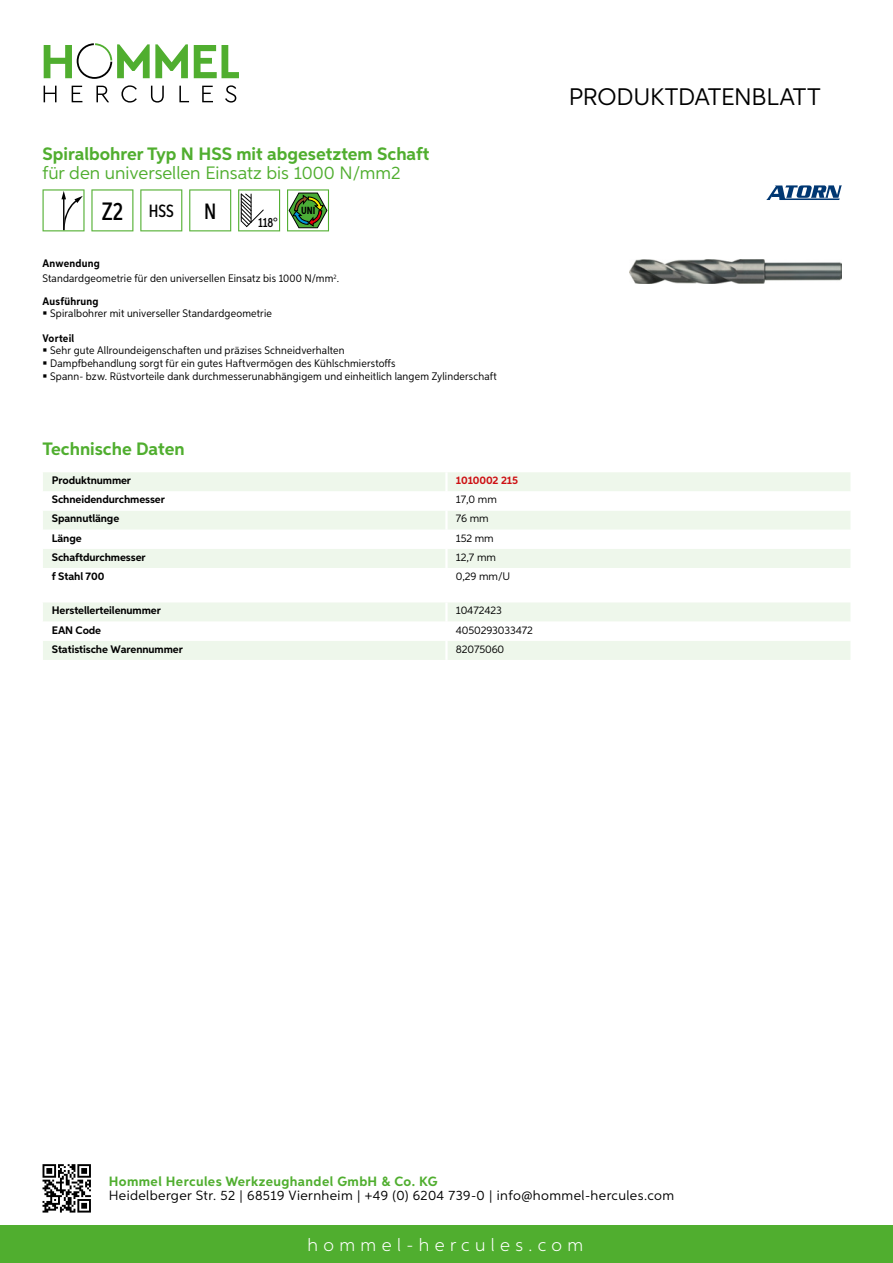
<style>
.page{position:relative;width:893px;height:1263px;background:#fff}
.page>*{position:absolute;margin:0;border:0;box-sizing:border-box;transform-origin:0 0}
.t1{font:24px "Aspira";letter-spacing:-.01em;color:#000}
.t2{font:500 22.2px "Aspira XX Nar";color:#000}
.t3{font:700 18px "Aspira";color:#50ae2f}
.t4{font:18px "Aspira";color:#50ae2f}
.t5{font:300 18px "Aspira";letter-spacing:.3em;color:#fff}
.t6{font:500 17.85px "Aspira XX Nar";color:#000}
.t7{font:13.5px "Aspira";letter-spacing:.03em;color:#000}
.t8{font:700 13.5px "Aspira";letter-spacing:.03em;color:#50ae2f}
.t9{font:500 13.35px "Aspira XX Nar";color:#000}
.t10{font:10.95px/12.8px "Aspira Nar";letter-spacing:.015em;color:#000}
.t11{font:700 10.95px "Aspira";letter-spacing:-.01em;color:#000}
.t12{font:10.95px "Aspira";letter-spacing:-.01em;color:#000}
.t13{font:700 10.95px "Aspira Nar";letter-spacing:.02em;color:#000}
.t14{font:700 10.95px "Aspira";letter-spacing:-.01em;color:#cd1013}
.t15{font:700 10.35px "Aspira XX Nar";color:#000}
.s1{font-size:25.2px}
.s2{font-weight:700}
</style>
<div class="page">
<div style="left:0;top:1226px;width:893px;height:37px;background:#50ae2f"></div>
<svg style="left:43px;top:1164px;width:48px;height:48px"></svg>
<svg style="left:194px;top:45px;width:45px;height:33px"></svg>
<svg style="left:44px;top:43px;width:144px;height:36px"></svg>
<svg style="left:44px;top:86px;width:13px;height:16px"></svg>
<svg style="left:72px;top:86px;width:10px;height:16px"></svg>
<svg style="left:96px;top:86px;width:13px;height:16px"></svg>
<svg style="left:121px;top:85px;width:16px;height:18px"></svg>
<svg style="left:151px;top:86px;width:13px;height:17px"></svg>
<svg style="left:179px;top:86px;width:10px;height:16px"></svg>
<svg style="left:202px;top:86px;width:11px;height:16px"></svg>
<svg style="left:225px;top:85px;width:11px;height:18px"></svg>
<div style="left:43px;top:472px;width:807px;height:19px;background:#eef7eb"></div>
<svg style="left:43px;top:511px;width:807px;height:57px;fill:#eef7eb"></svg>
<hr style="left:445px;top:472px;width:3px;height:19px;background:#fff">
<hr style="left:445px;top:511px;width:3px;height:19px;background:#fff">
<hr style="left:445px;top:530px;width:3px;height:19px;background:#fff">
<hr style="left:445px;top:549px;width:3px;height:19px;background:#fff">
<svg style="left:43px;top:602px;width:807px;height:58px"></svg>
<hr style="left:445px;top:641px;width:3px;height:19px;background:#fff">
<svg style="left:43px;top:189px;width:42px;height:42px"></svg>
<svg style="left:91px;top:189px;width:42px;height:42px"></svg>
<svg style="left:140px;top:189px;width:42px;height:42px"></svg>
<svg style="left:189px;top:189px;width:42px;height:42px"></svg>
<svg style="left:238px;top:189px;width:42px;height:42px"></svg>
<svg style="left:287px;top:189px;width:42px;height:42px"></svg>
<img style="left:629px;top:259px;width:213px;height:24px">
<svg style="left:766px;top:185px;width:76px;height:15px"></svg>
<h3 class="t3" style="left:43px;top:142px;width:388px">Spiralbohrer Typ N HSS mit abgesetztem Schaft</h3>
<h3 class="t4" style="left:43px;top:162px;width:360px">für den universellen Einsatz bis 1000 N/mm2</h3>
<h3 class="t6" style="left:102px;top:200px;width:74px"><span class="s1">Z2</span> HSS</h3>
<h2 class="t2" style="left:204px;top:197px;width:14px">N</h2>
<p class="t9" style="left:258px;top:215px;width:21px">118°</p>
<p class="t15" style="left:301px;top:205px;width:16px">UNI</p>
<p class="t10" style="left:43px;top:256px;width:298px;line-height:15.1px"><span class="s2">Anwendung<br></span>Standardgeometrie für den universellen Einsatz bis 1000 N/mm<sup>2</sup>.</p>
<p class="t13" style="left:43px;top:294px;width:58px">Ausführung</p>
<p class="t10" style="left:50px;top:307px;width:223px">Spiralbohrer mit universeller Standardgeometrie</p>
<p class="t13" style="left:43px;top:331px;width:33px">Vorteil</p>
<p class="t10" style="left:50px;top:344px;width:448px">Sehr gute Allroundeigenschaften und präzises Schneidverhalten<br>Dampfbehandlung sorgt für ein gutes Haftvermögen des Kühlschmierstoffs<br>Spann- bzw. Rüstvorteile dank durchmesserunabhängigem und einheitlich langem Zylinderschaft</p>
<h3 class="t3" style="left:43px;top:438px;width:144px">Technische Daten</h3>
<p class="t11" style="left:52px;top:474px;width:81px">Produktnummer</p>
<p class="t14" style="left:456px;top:474px;width:64px">1010002 215</p>
<p class="t11" style="left:52px;top:493px;width:115px">Schneidendurchmesser</p>
<p class="t12" style="left:456px;top:493px;width:43px">17,0 mm</p>
<p class="t11" style="left:52px;top:512px;width:69px">Spannutlänge</p>
<p class="t12" style="left:456px;top:512px;width:34px">76 mm</p>
<p class="t11" style="left:52px;top:531px;width:31px">Länge</p>
<p class="t12" style="left:456px;top:531px;width:39px">152 mm</p>
<p class="t11" style="left:52px;top:550px;width:95px">Schaftdurchmesser</p>
<p class="t12" style="left:456px;top:550px;width:42px">12,7 mm</p>
<p class="t11" style="left:52px;top:569px;width:54px">f Stahl 700</p>
<p class="t12" style="left:456px;top:569px;width:54px">0,29 mm/U</p>
<p class="t11" style="left:52px;top:604px;width:111px">Herstellerteilenummer</p>
<p class="t12" style="left:456px;top:604px;width:47px">10472423</p>
<p class="t11" style="left:52px;top:623px;width:51px">EAN Code</p>
<p class="t12" style="left:456px;top:623px;width:79px">4050293033472</p>
<p class="t11" style="left:52px;top:642px;width:132px">Statistische Warennummer</p>
<p class="t12" style="left:456px;top:642px;width:50px">82075060</p>
<h1 class="t1" style="left:569px;top:82px;width:253px">Produktdatenblatt</h1>
<p class="t8" style="left:109px;top:1172px;width:330px">Hommel Hercules Werkzeughandel GmbH &amp; Co. KG</p>
<p class="t7" style="left:109px;top:1187px;width:567px">Heidelberger Str. 52 | 68519 Viernheim | +49 (0) 6204 739-0 | info@hommel-hercules.com</p>
<h3 class="t5" style="left:307px;top:1234px;width:277px">hommel-hercules.com</h3>
</div>
